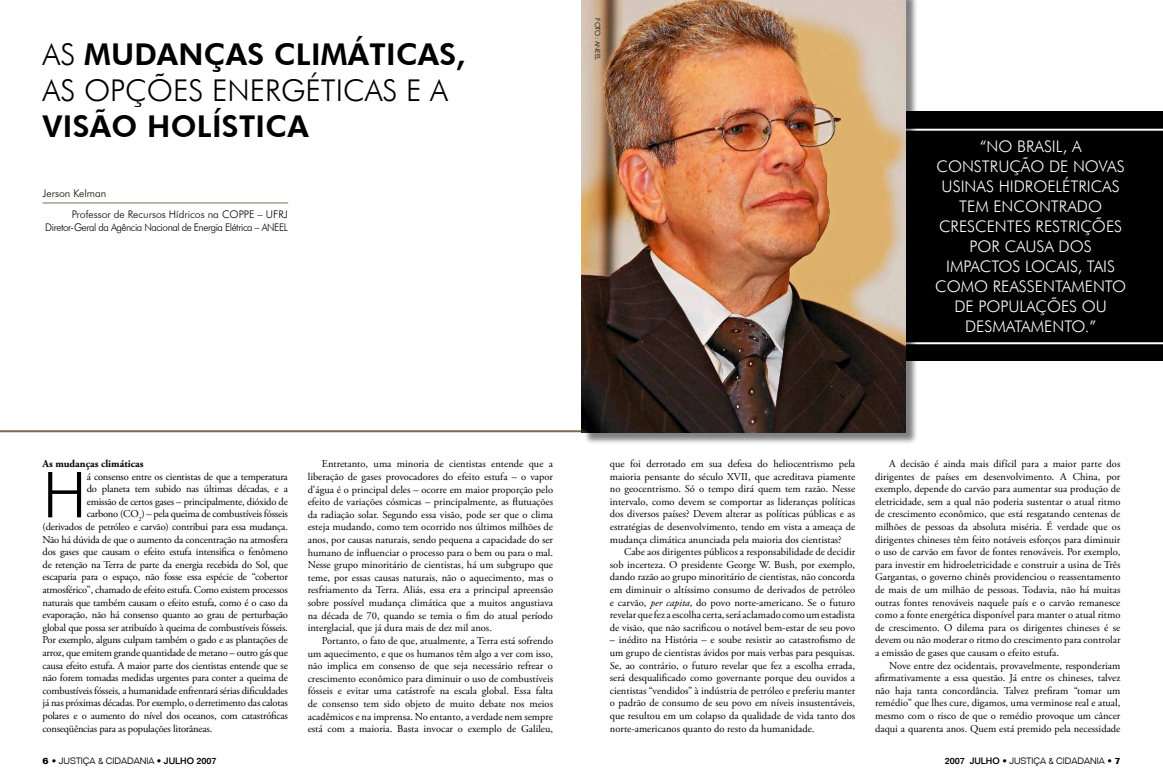
<style>
.page{position:relative;width:1163px;height:780px;background:#fff}
.page>*{position:absolute;margin:0;border:0;box-sizing:border-box;transform-origin:0 0}
.t1{font:300 63.4px "Futura BT";color:#000}
.t2{font:800 30px "Futura BT";color:#000}
.t3{font:300 30px "Futura BT";color:#000}
.t4{font:300 16px "Futura BT";color:#fff}
.t5{font:10.5px/12.6px "Adobe Garamond Pro";letter-spacing:-.02em;color:#000;text-align:justify}
.t6{font:300 10.5px "Futura BT";letter-spacing:-.04em;color:#000;scale:.95 1}
.t7{font:300 10.5px/21.1px "Futura BT";color:#000}
.t8{font:700 10.5px "Adobe Garamond Pro";color:#000}
.t9{font:300 9px "Folio";color:#000}
.t10{font:300 7px "Futura BT";color:#000}
.s1{font-weight:300}
.s2{font-style:italic}
.s3{font-weight:700}
.s4{font-weight:500}
</style>
<div class="page">
<div style="left:729px;top:111px;width:433px;height:250px;background:#000"></div>
<hr style="left:0;top:430px;width:597px;height:2px;background:#806a50">
<hr style="left:43px;top:202px;width:245px;height:1px;background:#806a50">
<hr style="left:900px;top:129px;width:262px;height:2px;background:#fff">
<hr style="left:900px;top:342px;width:262px;height:2px;background:#fff">
<div style="left:583px;top:0;width:335px;height:445px;background:#000;opacity:.5"></div>
<img style="left:581px;top:0;width:324px;height:432px">
<h2 class="t2" style="left:43px;top:36px;width:65px"><span class="s1">AS</span> MUDANÇAS</h2>
<h2 class="t2" style="left:274px;top:36px;width:19px">CLIMÁTICAS</h2>
<h2 class="t2" style="left:456px;top:36px;width:11px">,</h2>
<h2 class="t3" style="left:42px;top:72px;width:63px">AS OPÇ</h2>
<h2 class="t3" style="left:147px;top:72px;width:83px">ÕES ENERGÉTICAS</h2>
<h2 class="t3" style="left:406px;top:72px;width:42px">E A</h2>
<h2 class="t2" style="left:42px;top:108px;width:20px">VISÃO</h2>
<h2 class="t2" style="left:147px;top:108px;width:22px">HOL</h2>
<h2 class="t2" style="left:212px;top:108px;width:29px">ÍSTICA</h2>
<p class="t7" style="left:72px;top:183px;width:218px;text-indent:-29px">JERSON KELMAN<br>PROFESSOR DE RECURSOS HÍDRICOS NA COPPE – UFRJ</p>
<p class="t6" style="left:45px;top:221px;width:257px">DIRETOR-GERAL DA AGÊNCIA NACIONAL DE ENERGIA ELÉTRICA – ANEEL</p>
<p class="t10" style="left:602px;top:18px;width:44px;rotate:90deg">FOTO: ANEEL</p>
<h3 class="t4" style="left:979px;top:137px;width:55px">“NO BRASIL</h3>
<h3 class="t4" style="left:1062px;top:137px;width:19px">, A</h3>
<h3 class="t4" style="left:936px;top:157px;width:12px">CONSTRUÇÃO</h3>
<h3 class="t4" style="left:1048px;top:157px;width:35px">DE NOVAS</h3>
<h3 class="t4" style="left:941px;top:177px;width:10px">USINAS</h3>
<h3 class="t4" style="left:998px;top:177px;width:10px">HIDROELÉTRICAS</h3>
<h3 class="t4" style="left:959px;top:197px;width:11px">TEM</h3>
<h3 class="t4" style="left:993px;top:197px;width:12px">ENCONTRADO</h3>
<h3 class="t4" style="left:939px;top:217px;width:10px">CRESCENTES</h3>
<h3 class="t4" style="left:1035px;top:217px;width:9px">RESTRIÇ</h3>
<h3 class="t4" style="left:1091px;top:217px;width:22px">ÕES</h3>
<h3 class="t4" style="left:969px;top:237px;width:11px">POR</h3>
<h3 class="t4" style="left:1004px;top:237px;width:11px">CAUSA</h3>
<h3 class="t4" style="left:1058px;top:237px;width:12px">DOS</h3>
<h3 class="t4" style="left:946px;top:257px;width:10px">IMPACTOS</h3>
<h3 class="t4" style="left:1024px;top:257px;width:10px">LOCAIS</h3>
<h3 class="t4" style="left:1077px;top:257px;width:17px">, TAIS</h3>
<h3 class="t4" style="left:935px;top:277px;width:14px">COMO</h3>
<h3 class="t4" style="left:992px;top:277px;width:11px">REASSENTAMENTO</h3>
<h3 class="t4" style="left:954px;top:297px;width:35px">DE POPULAÇ</h3>
<h3 class="t4" style="left:1046px;top:297px;width:48px">ÕES OU</h3>
<h3 class="t4" style="left:964px;top:317px;width:11px">DESMATAMENTO</h3>
<h3 class="t4" style="left:1084px;top:317px;width:13px">.”</h3>
<p class="t8" style="left:43px;top:457px;width:103px">As mudanças climáticas</p>
<h1 class="t1" style="left:43px;top:456px;width:46px">H</h1>
<p class="t5" style="left:87px;top:470px;width:203px">á consenso entre os cientistas de que a temperatura</p>
<p class="t5" style="left:87px;top:483px;width:203px">do planeta tem subido nas últimas décadas, e a</p>
<p class="t5" style="left:87px;top:495px;width:203px">emissão de certos gases – principalmente, dióxido de</p>
<p class="t5" style="left:87px;top:508px;width:203px">carbono (CO<sub>2</sub>) – pela queima de combustíveis fósseis</p>
<p class="t5" style="left:43px;top:520px;width:247px">(derivados de petróleo e carvão) contribui para essa mudança.</p>
<p class="t5" style="left:43px;top:533px;width:247px">Não há dúvida de que o aumento da concentração na atmosfera</p>
<p class="t5" style="left:43px;top:546px;width:247px">dos gases que causam o efeito estufa intensifica o fenômeno</p>
<p class="t5" style="left:43px;top:558px;width:247px">de retenção na Terra de parte da energia recebida do Sol, que</p>
<p class="t5" style="left:43px;top:571px;width:247px">escaparia para o espaço, não fosse essa espécie de “cobertor</p>
<p class="t5" style="left:43px;top:583px;width:247px">atmosférico”, chamado de efeito estufa. Como existem processos</p>
<p class="t5" style="left:43px;top:596px;width:247px">naturais que também causam o efeito estufa, como é o caso da</p>
<p class="t5" style="left:43px;top:609px;width:247px">evaporação, não há consenso quanto ao grau de perturbação</p>
<p class="t5" style="left:43px;top:621px;width:247px">global que possa ser atribuído à queima de combustíveis fósseis.</p>
<p class="t5" style="left:43px;top:634px;width:247px">Por exemplo, alguns culpam também o gado e as plantações de</p>
<p class="t5" style="left:43px;top:646px;width:247px">arroz, que emitem grande quantidade de metano – outro gás que</p>
<p class="t5" style="left:43px;top:659px;width:247px">causa efeito estufa. A maior parte dos cientistas entende que se</p>
<p class="t5" style="left:43px;top:672px;width:247px">não forem tomadas medidas urgentes para conter a queima de</p>
<p class="t5" style="left:43px;top:684px;width:247px">combustíveis fósseis, a humanidade enfrentará sérias dificuldades</p>
<p class="t5" style="left:43px;top:697px;width:247px">já nas próximas décadas. Por exemplo, o derretimento das calotas</p>
<p class="t5" style="left:43px;top:709px;width:247px">polares e o aumento do nível dos oceanos, com catastróficas</p>
<p class="t5" style="left:43px;top:722px;width:171px">conseqüências para as populações litorâneas.</p>
<p class="t5" style="left:308px;top:458px;width:247px;text-indent:14px">Entretanto, uma minoria de cientistas entende que a liberação de gases provocadores do efeito estufa – o vapor d’água é o principal deles – ocorre em maior proporção pelo efeito de variações cósmicas – principalmente, as flutuações da radiação solar. Segundo essa visão, pode ser que o clima esteja mudando, como tem ocorrido nos últimos milhões de anos, por causas naturais, sendo pequena a capacidade do ser humano de influenciar o processo para o bem ou para o mal.<br>Nesse grupo minoritário de cientistas, há um subgrupo que teme, por essas causas naturais, não o aquecimento, mas o resfriamento da Terra. Aliás, essa era a principal apreensão sobre possível mudança climática que a muitos angustiava na década de 70, quando se temia o fim do atual período interglacial, que já dura mais de dez mil anos.</p>
<p class="t5" style="left:308px;top:634px;width:247px;text-indent:14px">Portanto, o fato de que, atualmente, a Terra está sofrendo um aquecimento, e que os humanos têm algo a ver com isso, não implica em consenso de que seja necessário refrear o crescimento econômico para diminuir o uso de combustíveis fósseis e evitar uma catástrofe na escala global. Essa falta de consenso tem sido objeto de muito debate nos meios acadêmicos e na imprensa. No entanto, a verdade nem sempre está com a maioria. Basta invocar o exemplo de Galileu,</p>
<p class="t5" style="left:609px;top:457px;width:247px">que foi derrotado em sua defesa do heliocentrismo pela maioria pensante do século XVII, que acreditava piamente no geocentrismo. Só o tempo dirá quem tem razão. Nesse intervalo, como devem se comportar as lideranças políticas dos diversos países? Devem alterar as políticas públicas e as estratégias de desenvolvimento, tendo em vista a ameaça de mudança climática anunciada pela maioria dos cientistas?</p>
<p class="t5" style="left:609px;top:546px;width:247px;text-indent:14px">Cabe aos dirigentes públicos a responsabilidade de decidir sob incerteza. O presidente George W. Bush, por exemplo, dando razão ao grupo minoritário de cientistas, não concorda em diminuir o altíssimo consumo de derivados de petróleo e carvão, <span class="s2">per capita</span>, do povo norte-americano. Se o futuro revelar que fez a escolha certa, será aclamado como um estadista de visão, que não sacrificou o notável bem-estar de seu povo</p>
<p class="t5" style="left:609px;top:634px;width:247px">– inédito na História – e soube resistir ao catastrofismo de um grupo de cientistas ávidos por mais verbas para pesquisas.<br>Se, ao contrário, o futuro revelar que fez a escolha errada, será desqualificado como governante porque deu ouvidos a cientistas “vendidos” à indústria de petróleo e preferiu manter o padrão de consumo de seu povo em níveis insustentáveis, que resultou em um colapso da qualidade de vida tanto dos norte-americanos quanto do resto da humanidade.</p>
<p class="t5" style="left:874px;top:457px;width:247px;text-indent:14px">A decisão é ainda mais difícil para a maior parte dos dirigentes de países em desenvolvimento. A China, por exemplo, depende do carvão para aumentar sua produção de eletricidade, sem a qual não poderia sustentar o atual ritmo de crescimento econômico, que está resgatando centenas de milhões de pessoas da absoluta miséria. É verdade que os dirigentes chineses têm feito notáveis esforços para diminuir o uso de carvão em favor de fontes renováveis. Por exemplo, para investir em hidroeletricidade e construir a usina de Três Gargantas, o governo chinês providenciou o reassentamento de mais de um milhão de pessoas. Todavia, não há muitas outras fontes renováveis naquele país e o carvão remanesce como a fonte energética disponível para manter o atual ritmo de crescimento. O dilema para os dirigentes chineses é se devem ou não moderar o ritmo do crescimento para controlar a emissão de gases que causam o efeito estufa.</p>
<p class="t5" style="left:874px;top:659px;width:247px;text-indent:14px">Nove entre dez ocidentais, provavelmente, responderiam afirmativamente a essa questão. Já entre os chineses, talvez não haja tanta concordância. Talvez prefiram “tomar um remédio” que lhes cure, digamos, uma verminose real e atual, mesmo com o risco de que o remédio provoque um câncer daqui a quarenta anos. Quem está premido pela necessidade</p>
<p class="t9" style="left:43px;top:755px;width:175px"><span class="s3">6</span> • JUSTIÇA &amp; CIDADANIA • <span class="s4">JULHO 2007</span></p>
<p class="t9" style="left:944px;top:755px;width:177px"><span class="s4">2007 JULHO</span> • JUSTIÇA &amp; CIDADANIA • <span class="s3">7</span></p>
</div>
